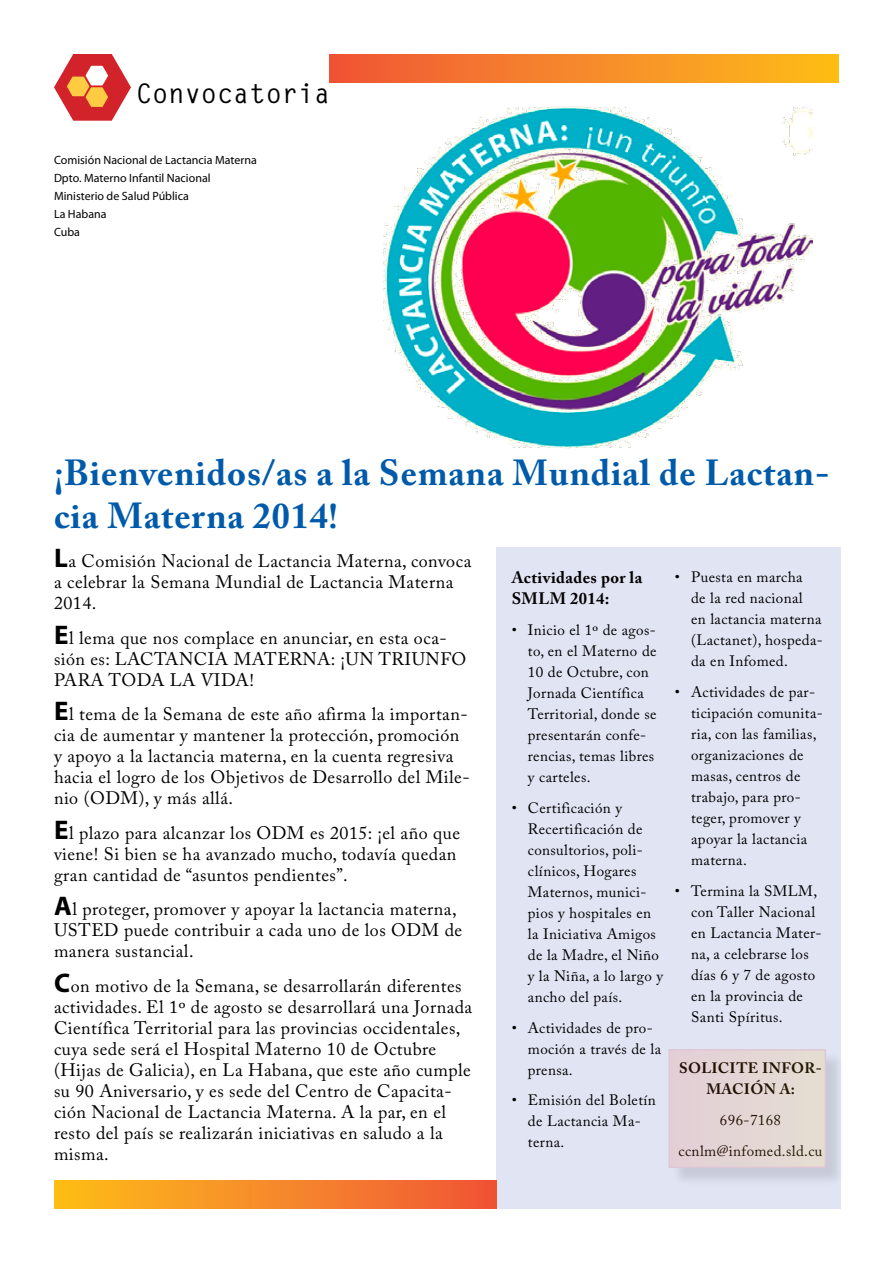
<style>
.page{position:relative;width:893px;height:1263px;background:#fff}
.page>*{position:absolute;margin:0;border:0;box-sizing:border-box;transform-origin:0 0}
.t1{font:700 36px/43.2px "Adobe Caslon Pro";letter-spacing:.025em;color:#005aaa}
.t2{font:700 27px "Letter Gothic Std";color:#000}
.t3{font:18px/21px "Adobe Caslon Pro";letter-spacing:.025em;color:#000}
.t4{font:700 16.5px/21px "Adobe Caslon Pro";letter-spacing:.025em;color:#000}
.t5{font:15px/21px "Adobe Caslon Pro";letter-spacing:.025em;color:#000}
.t6{font:700 15px/21px "Adobe Caslon Pro";letter-spacing:.025em;color:#000;text-align:center}
.t7{font:12px/18px "Myriad Pro";color:#000}
.s1{font-family:"Myriad Pro";font-weight:700;font-size:27px}
</style>
<div class="page">
<div style="left:496px;top:547px;width:345px;height:662px;background:#e1e4f3"></div>
<div style="left:54px;top:1180px;width:442px;height:29px;background:linear-gradient(to right,#fdbe19,#f05538)"></div>
<div style="left:329px;top:54px;width:510px;height:28px;background:linear-gradient(to right,#f05538,#fdbe19)"></div>
<svg style="left:54px;top:54px;width:77px;height:67px"></svg>
<img style="left:383px;top:106px;width:429px;height:343px">
<div style="left:671px;top:1051px;width:174px;height:135px;background:#000;opacity:.75"></div>
<div style="left:669px;top:1050px;width:156px;height:117px;background:#e4d6d5"></div>
<h2 class="t2" style="left:136px;top:76px;width:196px">Convocatoria</h2>
<p class="t7" style="left:54px;top:151px;width:204px">Comisión Nacional de Lactancia Materna<br>Dpto. Materno Infantil Nacional<br>Ministerio de Salud Pública<br>La Habana<br>Cuba</p>
<h1 class="t1" style="left:54px;top:451px;width:777px">¡Bienvenidos/as a la Semana Mundial de Lactan&shy;cia Materna 2014!</h1>
<p class="t3" style="left:54px;top:551px;width:419px"><span class="s1">L</span>a Comisión Nacional de Lactancia Materna, convoca a celebrar la Semana Mundial de Lactancia Materna<br>2014.</p>
<p class="t3" style="left:54px;top:627px;width:414px"><span class="s1">E</span>l lema que nos complace en anunciar, en esta oca&shy;sión es: LACTANCIA MATERNA: ¡UN TRIUNFO<br>PARA TODA LA VIDA!</p>
<p class="t3" style="left:54px;top:704px;width:417px"><span class="s1">E</span>l tema de la Semana de este año afirma la importan&shy;cia de aumentar y mantener la protección, promoción y apoyo a la lactancia materna, en la cuenta regresiva hacia el logro de los Objetivos de Desarrollo del Mile&shy;nio (ODM), y más allá.</p>
<p class="t3" style="left:54px;top:822px;width:408px"><span class="s1">E</span>l plazo para alcanzar los ODM es 2015: ¡el año que viene! Si bien se ha avanzado mucho, todavía quedan gran cantidad de “asuntos pendientes”.</p>
<p class="t3" style="left:54px;top:899px;width:410px"><span class="s1">A</span>l proteger, promover y apoyar la lactancia materna,<br>USTED puede contribuir a cada uno de los ODM de manera sustancial.</p>
<p class="t3" style="left:54px;top:975px;width:420px"><span class="s1">C</span>on motivo de la Semana, se desarrollarán diferentes actividades. El 1º de agosto se desarrollará una Jornada Científica Territorial para las provincias occidentales, cuya sede será el Hospital Materno 10 de Octubre (Hijas de Galicia), en La Habana, que este año cumple su 90 Aniversario, y es sede del Centro de Capacita&shy;ción Nacional de Lactancia Materna. A la par, en el resto del país se realizarán iniciativas en saludo a la misma.</p>
<p class="t4" style="left:512px;top:567px;width:132px">Actividades por la<br>SMLM 2014:</p>
<p class="t5" style="left:528px;top:619px;width:130px;text-indent:-16px">• Inicio el 1º de agos&shy;to, en el Materno de<br>10 de Octubre, con<br>Jornada Científica<br>Territorial, donde se presentarán confe&shy;rencias, temas libres y carteles.</p>
<p class="t5" style="left:528px;top:797px;width:137px;text-indent:-16px">• Certificación y<br>Recertificación de consultorios, poli&shy;clínicos, Hogares<br>Maternos, munici&shy;pios y hospitales en la Iniciativa Amigos de la Madre, el Niño y la Niña, a lo largo y ancho del país.</p>
<p class="t5" style="left:528px;top:1017px;width:135px;text-indent:-16px">• Actividades de pro&shy;moción a través de la prensa.</p>
<p class="t5" style="left:528px;top:1089px;width:129px;text-indent:-16px">• Emisión del Boletín de Lactancia Ma&shy;terna.</p>
<p class="t5" style="left:691px;top:566px;width:133px;text-indent:-16px">• Puesta en marcha<br>de la red nacional<br>en lactancia materna (Lactanet), hospeda&shy;da en Infomed.</p>
<p class="t5" style="left:691px;top:681px;width:133px;text-indent:-16px">• Actividades de par&shy;ticipación comunita&shy;ria, con las familias, organizaciones de masas, centros de trabajo, para pro&shy;teger, promover y apoyar la lactancia materna.</p>
<p class="t5" style="left:691px;top:880px;width:132px;text-indent:-16px">• Termina la SMLM, con Taller Nacional en Lactancia Mater&shy;na, a celebrarse los días 6 y 7 de agosto en la provincia de<br>Santi Spíritus.</p>
<p class="t6" style="left:679px;top:1058px;width:144px">SOLICITE INFOR-<br>MACIÓN A:</p>
<p class="t5" style="left:679px;top:1104px;width:145px;line-height:30.8px;text-align:center">696-7168 ccnlm@infomed.sld.cu</p>
</div>
